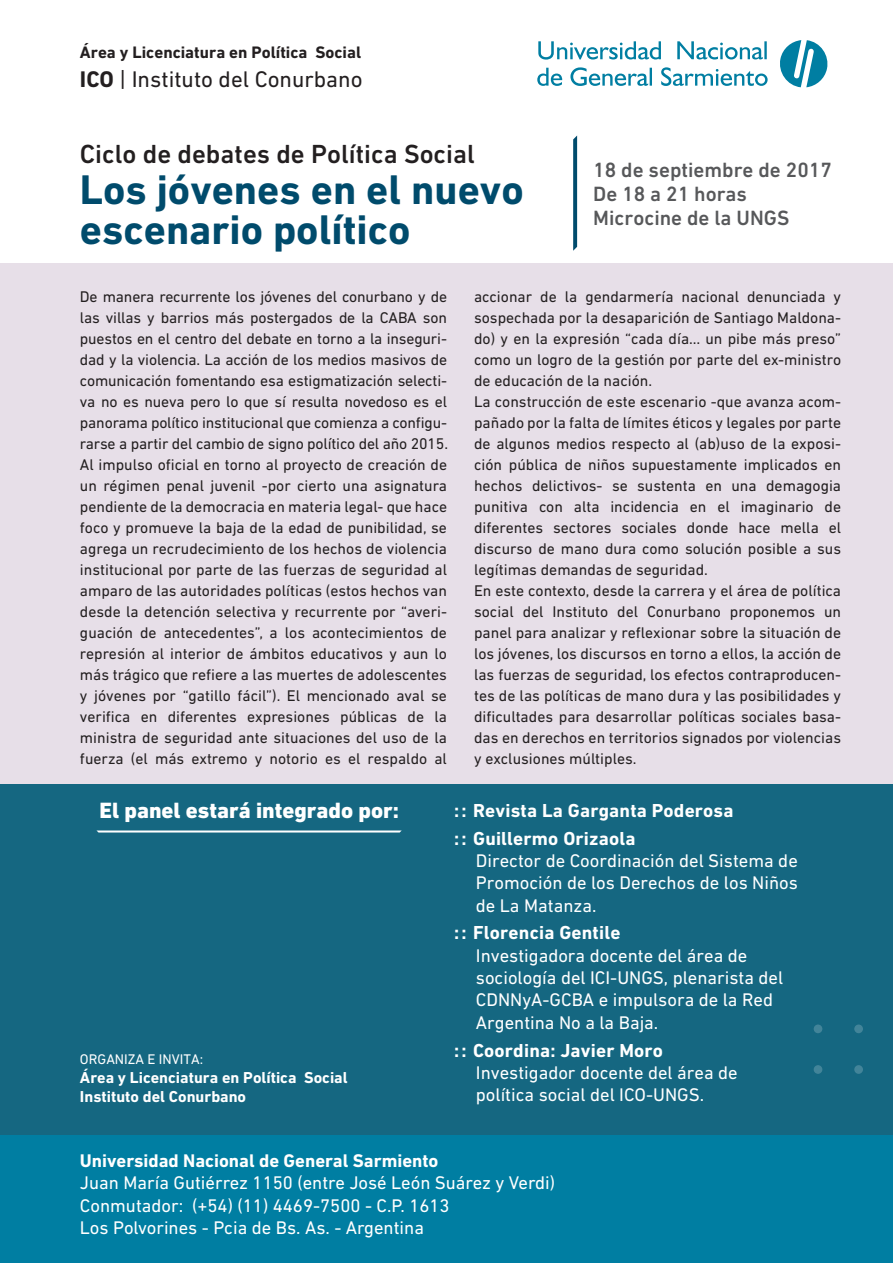
<style>
.page{position:relative;width:893px;height:1263px;background:#fff}
.page>*{position:absolute;margin:0;border:0;box-sizing:border-box;transform-origin:0 0}
.t1{font:700 42.15px/40.5px "DIN Next LT Pro";color:#004b6c}
.t2{font:500 26.7px "DIN Next LT Pro";color:#231f20}
.t3{font:22.95px "DIN Next LT Pro";color:#231f20}
.t4{font:800 22.5px "DIN Next LT Pro";color:#fff}
.t5{font:500 21px/24px "DIN Next LT Pro";color:#57585a}
.t6{font:700 19.2px/27.8px "DIN Next LT Pro";letter-spacing:.01em;color:#fff}
.t7{font:18.6px/22.4px "DIN Next LT Pro";color:#fff}
.t8{font:700 18.6px "DIN Next LT Pro";color:#fff}
.t9{font:700 16.95px "DIN Next LT Pro";color:#231f20}
.t10{font:700 16.05px/19.4px "DIN Next LT Pro";color:#fff}
.t11{font:15.75px/21px "DIN Next LT Pro";color:#231f20;text-align:justify}
.t12{font:14.25px "DIN Next LT Pro";color:#fff}
.s1{font-weight:700}
</style>
<div class="page">
<div style="left:0;top:263px;width:893px;height:872px;background:#e7dfe8"></div>
<div style="left:0;top:784px;width:893px;height:351px;background:#156781"></div>
<div style="left:854px;top:1024px;width:9px;height:9px;background:#428499;border-radius:50%"></div>
<svg style="left:854px;top:1065px;width:9px;height:9px"></svg>
<div style="left:814px;top:1024px;width:8px;height:9px;background:#428499;border-radius:50%"></div>
<div style="left:814px;top:1065px;width:8px;height:9px;background:#428499;border-radius:50%"></div>
<div style="left:0;top:1135px;width:893px;height:128px;background:#007ea2"></div>
<svg style="left:537px;top:40px;width:291px;height:47px"></svg>
<svg style="left:573px;top:135px;width:4px;height:116px"></svg>
<svg style="left:96px;top:830px;width:306px;height:2px"></svg>
<p class="t9" style="left:80px;top:42px;width:283px">Área y Licenciatura en Política Social</p>
<h3 class="t3" style="left:80px;top:66px;width:284px"><span class="s1">ICO</span> | Instituto del Conurbano</h3>
<h2 class="t2" style="left:80px;top:139px;width:396px">Ciclo de debates de Política Social</h2>
<h1 class="t1" style="left:80px;top:169px;width:445px">Los jóvenes en el nuevo escenario político</h1>
<h3 class="t5" style="left:593px;top:157px;width:240px">18 de septiembre de 2017<br>De 18 a 21 horas<br>Microcine de la UNGS</h3>
<p class="t11" style="left:80px;top:286px;width:370px">De manera recurrente los jóvenes del conurbano y de las villas y barrios más postergados de la CABA son puestos en el centro del debate en torno a la inseguri&shy;dad y la violencia. La acción de los medios masivos de comunicación fomentando esa estigmatización selecti&shy;va no es nueva pero lo que sí resulta novedoso es el panorama político institucional que comienza a configu&shy;rarse a partir del cambio de signo político del año 2015.<br>Al impulso oficial en torno al proyecto de creación de un régimen penal juvenil -por cierto una asignatura pendiente de la democracia en materia legal- que hace foco y promueve la baja de la edad de punibilidad, se agrega un recrudecimiento de los hechos de violencia institucional por parte de las fuerzas de seguridad al amparo de las autoridades políticas (estos hechos van desde la detención selectiva y recurrente por “averi&shy;guación de antecedentes”, a los acontecimientos de represión al interior de ámbitos educativos y aun lo más trágico que refiere a las muertes de adolescentes y jóvenes por “gatillo fácil”). El mencionado aval se verifica en diferentes expresiones públicas de la ministra de seguridad ante situaciones del uso de la fuerza (el más extremo y notorio es el respaldo al</p>
<p class="t11" style="left:474px;top:286px;width:369px;text-align:left">accionar de la gendarmería nacional denunciada y sospechada por la desaparición de Santiago Maldona&shy;do) y en la expresión “cada día… un pibe más preso” como un logro de la gestión por parte del ex-ministro de educación de la nación.<br>La construcción de este escenario -que avanza acom&shy;pañado por la falta de límites éticos y legales por parte de algunos medios respecto al (ab)uso de la exposi&shy;ción pública de niños supuestamente implicados en hechos delictivos- se sustenta en una demagogia punitiva con alta incidencia en el imaginario de diferentes sectores sociales donde hace mella el discurso de mano dura como solución posible a sus legítimas demandas de seguridad.<br>En este contexto, desde la carrera y el área de política social del Instituto del Conurbano proponemos un panel para analizar y reflexionar sobre la situación de los jóvenes, los discursos en torno a ellos, la acción de las fuerzas de seguridad, los efectos contraproducen&shy;tes de las políticas de mano dura y las posibilidades y dificultades para desarrollar políticas sociales basa&shy;das en derechos en territorios signados por violencias y exclusiones múltiples.</p>
<h3 class="t4" style="left:100px;top:797px;width:301px">El panel estará integrado por:</h3>
<p class="t6" style="left:454px;top:796px;width:281px">:: Revista La Garganta Poderosa :: Guillermo Orizaola</p>
<p class="t7" style="left:476px;top:849px;width:324px;text-align:justify">Director de Coordinación del Sistema de Promoción de los Derechos de los Niños de La Matanza.</p>
<p class="t6" style="left:454px;top:919px;width:168px">:: Florencia Gentile</p>
<p class="t7" style="left:476px;top:944px;width:309px">Investigadora docente del área de sociología del ICI-UNGS, plenarista del<br>CDNNyA-GCBA e impulsora de la Red<br>Argentina No a la Baja.</p>
<p class="t6" style="left:454px;top:1036px;width:210px">:: Coordina: Javier Moro</p>
<p class="t7" style="left:476px;top:1061px;width:263px">Investigador docente del área de política social del ICO-UNGS.</p>
<p class="t12" style="left:80px;top:1050px;width:125px">ORGANIZA E INVITA:</p>
<p class="t10" style="left:80px;top:1068px;width:269px">Área y Licenciatura en Política Social<br>Instituto del Conurbano</p>
<p class="t8" style="left:80px;top:1150px;width:360px">Universidad Nacional de General Sarmiento</p>
<p class="t7" style="left:80px;top:1171px;width:477px">Juan María Gutiérrez 1150 (entre José León Suárez y Verdi)<br>Conmutador: (+54) (11) 4469-7500 - C.P. 1613<br>Los Polvorines - Pcia de Bs. As. - Argentina</p>
</div>
